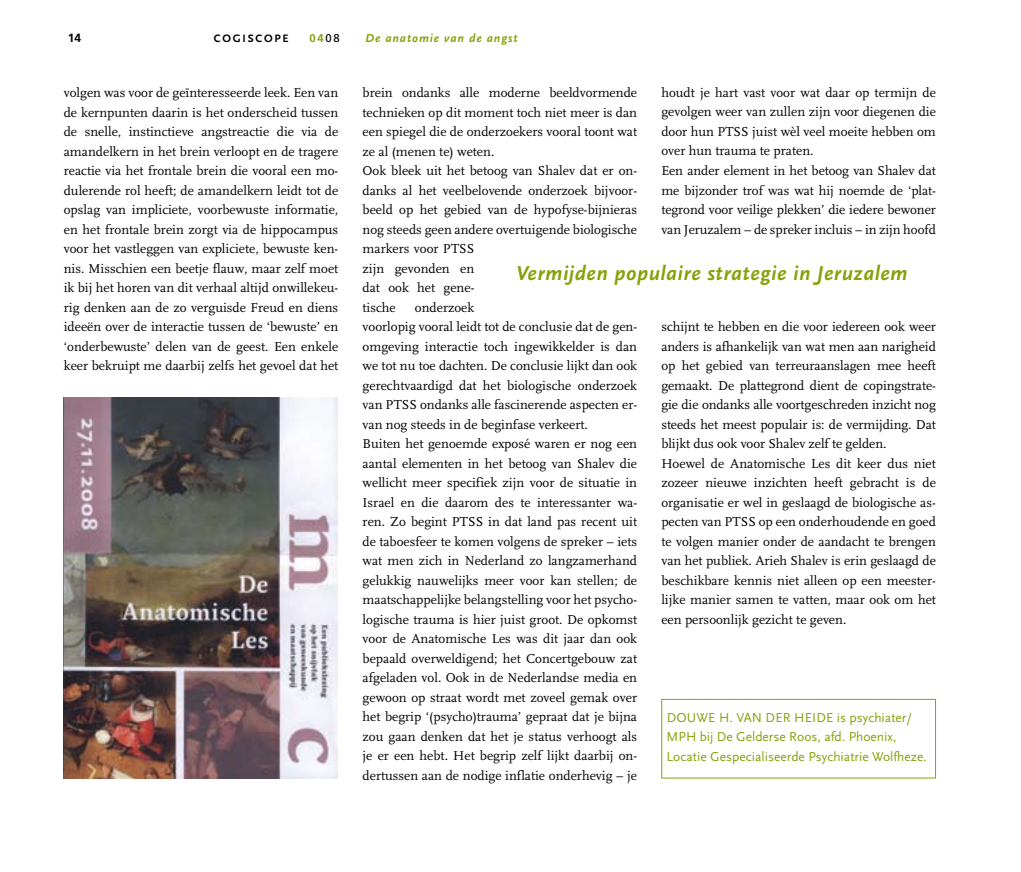
<style>
.page{position:relative;width:1021px;height:872px;background:#fff}
.page>*{position:absolute;margin:0;border:0;box-sizing:border-box;transform-origin:0 0}
.t1{font:italic 700 21px "Scala Sans Pro";letter-spacing:.025em;color:#86a20b}
.t2{font:13.5px/19.5px "FF Scala";color:#000}
.t3{font:13.5px/19.5px "Scala Sans Pro";color:#86a20b}
.t4{font:italic 700 12px "Scala Sans Pro";letter-spacing:.075em;color:#86a20b}
.t5{font:700 12px "Frutiger LT Std";color:#000}
.t6{font:700 11.25px "Scala Sans Pro";color:#000}
.t7{font:700 11.25px "Frutiger LT Std";color:#86a20b}
.s1{font-weight:400;color:#000}
</style>
<div class="page">
<img style="left:64px;top:397px;width:273px;height:381px">
<div style="left:661px;top:699px;width:274px;height:79px;border:1px solid #86a20b"></div>
<p class="t5" style="left:68px;top:31px;width:15px">14</p>
<p class="t6" style="left:214px;top:32px;width:76px">COGISC OPE</p>
<p class="t7" style="left:309px;top:32px;width:32px">04<span class="s1">08</span></p>
<p class="t4" style="left:365px;top:31px;width:153px">De anatomie van de angst</p>
<p class="t2" style="left:661px;top:83px;width:276px">houdt je hart vast voor wat daar op termijn de gevolgen weer van zullen zijn voor diegenen die door hun PTSS juist wèl veel moeite hebben om over hun trauma te praten.<br>Een ander element in het betoog van Shalev dat me bijzonder trof was wat hij noemde de ‘plat&shy;tegrond voor veilige plekken’ die iedere bewoner van Jeruzalem – de spreker incluis – in zijn hoofd</p>
<p class="t2" style="left:64px;top:83px;width:276px;text-align:justify">volgen was voor de geïnteresseerde leek. Een van de kernpunten daarin is het onderscheid tussen de snelle, instinctieve angstreactie die via de amandelkern in het brein verloopt en de tragere reactie via het frontale brein die vooral een mo&shy;dulerende rol heeft; de amandelkern leidt tot de opslag van impliciete, voorbewuste informatie, en het frontale brein zorgt via de hippocampus voor het vastleggen van expliciete, bewuste ken&shy;nis. Misschien een beetje flauw, maar zelf moet ik bij het horen van dit verhaal altijd onwillekeu&shy;rig denken aan de zo verguisde Freud en diens ideeën over de interactie tussen de ‘bewuste’ en ‘onderbewuste’ delen van de geest. Een enkele keer bekruipt me daarbij zelfs het gevoel dat het</p>
<p class="t2" style="left:362px;top:83px;width:276px">brein ondanks alle moderne beeldvormende technieken op dit moment toch niet meer is dan een spiegel die de onderzoekers vooral toont wat ze al (menen te) weten.<br>Ook bleek uit het betoog van Shalev dat er on&shy;danks al het veelbelovende onderzoek bijvoor&shy;beeld op het gebied van de hypofyse-bijnieras nog steeds geen andere overtuigende biologische markers voor PTSS<br>zijn gevonden en<br>dat ook het gene-<br>tische</p>
<h1 class="t1" style="left:516px;top:261px;width:393px">Vermijden populaire strategie in Jeruzalem</h1>
<p class="t2" style="left:362px;top:298px;width:276px;text-indent:52px">onderzoek<br>voorlopig vooral leidt tot de conclusie dat de gen&shy;omgeving interactie toch ingewikkelder is dan we tot nu toe dachten. De conclusie lijkt dan ook gerechtvaardigd dat het biologische onderzoek van PTSS ondanks alle fascinerende aspecten er&shy;van nog steeds in de beginfase verkeert.<br>Buiten het genoemde exposé waren er nog een aantal elementen in het betoog van Shalev die wellicht meer specifiek zijn voor de situatie in Israel en die daarom des te interessanter wa&shy;ren. Zo begint PTSS in dat land pas recent uit de taboesfeer te komen volgens de spreker – iets wat men zich in Nederland zo langzamerhand gelukkig nauwelijks meer voor kan stellen; de maatschappelijke belangstelling voor het psycho&shy;logische trauma is hier juist groot. De opkomst voor de Anatomische Les was dit jaar dan ook bepaald overweldigend; het Concertgebouw zat afgeladen vol. Ook in de Nederlandse media en gewoon op straat wordt met zoveel gemak over het begrip ‘(psycho)trauma’ gepraat dat je bijna zou gaan denken dat het je status verhoogt als je er een hebt. Het begrip zelf lijkt daarbij on&shy;dertussen aan de nodige inflatie onderhevig – je</p>
<p class="t2" style="left:661px;top:317px;width:276px">schijnt te hebben en die voor iedereen ook weer anders is afhankelijk van wat men aan narigheid op het gebied van terreuraanslagen mee heeft gemaakt. De plattegrond dient de copingstrate&shy;gie die ondanks alle voortgeschreden inzicht nog steeds het meest populair is: de vermijding. Dat blijkt dus ook voor Shalev zelf te gelden.<br>Hoewel de Anatomische Les dit keer dus niet zozeer nieuwe inzichten heeft gebracht is de organisatie er wel in geslaagd de biologische as&shy;pecten van PTSS op een onderhoudende en goed te volgen manier onder de aandacht te brengen van het publiek. Arieh Shalev is erin geslaagd de beschikbare kennis niet alleen op een meester&shy;lijke manier samen te vatten, maar ook om het een persoonlijk gezicht te geven.</p>
<p class="t3" style="left:666px;top:707px;width:261px;text-indent:170px">is psychiater/<br>MPH bij De Gelderse Roos, afd. Phoenix,<br>Locatie Gespecialiseerde Psychiatrie Wolfheze.</p>
<p class="t3" style="left:666px;top:707px;width:21px">Douwe</p>
<p class="t3" style="left:719px;top:707px;width:27px">H. van</p>
<p class="t3" style="left:765px;top:707px;width:9px">der</p>
<p class="t3" style="left:794px;top:707px;width:19px">Heide</p>
</div>
